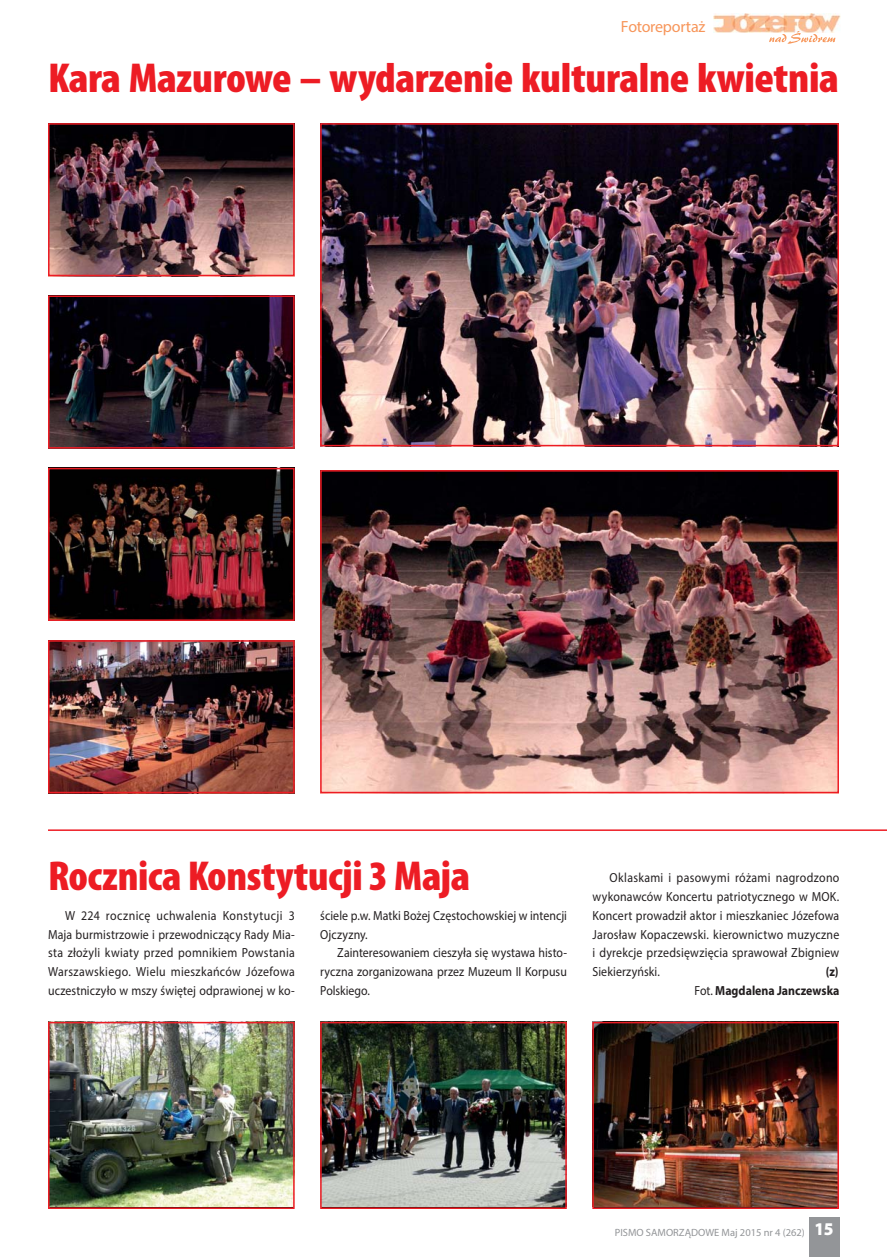
<style>
.page{position:relative;width:887px;height:1257px;background:#fff}
.page>*{position:absolute;margin:0;border:0;box-sizing:border-box;transform-origin:0 0}
.t1{font:900 condensed 42px "Myriad Pro";letter-spacing:-.01em;color:#ed1c24;scale:1.05 1}
.t2{font:900 condensed 42px "Myriad Pro";letter-spacing:-.01em;color:#ed1c24}
.t3{font:16.2px "Myriad Pro";letter-spacing:-.015em;color:#f79559}
.t4{font:13.2px/18.8px "Myriad Pro";letter-spacing:.005em;color:#231f20;text-align:justify;scale:.9 1}
.t5{font:700 13.2px/18.8px "Myriad Pro";color:#231f20;text-align:right;scale:.9 1}
.t6{font:10.5px "Myriad Pro";color:#939598}
.s1{font-weight:400}
.s2{font-weight:900;font-size:18px;color:#fff}
</style>
<div class="page">
<img style="left:713px;top:14px;width:127px;height:19px">
<svg style="left:769px;top:31px;width:66px;height:13px"></svg>
<div style="left:809px;top:1217px;width:30px;height:40px;background:#939598"></div>
<img style="left:323px;top:1025px;width:241px;height:181px">
<div style="left:320px;top:1022px;width:247px;height:187px;border:2px solid #ed1c24"></div>
<img style="left:51px;top:126px;width:241px;height:147px">
<div style="left:48px;top:123px;width:247px;height:153px;border:2px solid #ed1c24"></div>
<img style="left:323px;top:126px;width:513px;height:317px">
<div style="left:320px;top:123px;width:519px;height:323px;border:2px solid #ed1c24"></div>
<img style="left:323px;top:473px;width:513px;height:317px">
<div style="left:320px;top:470px;width:519px;height:323px;border:2px solid #ed1c24"></div>
<img style="left:595px;top:1025px;width:241px;height:181px">
<div style="left:592px;top:1022px;width:247px;height:187px;border:2px solid #ed1c24"></div>
<img style="left:51px;top:298px;width:241px;height:148px">
<div style="left:48px;top:295px;width:247px;height:154px;border:2px solid #ed1c24"></div>
<img style="left:51px;top:1025px;width:241px;height:181px">
<div style="left:48px;top:1022px;width:247px;height:187px;border:2px solid #ed1c24"></div>
<img style="left:51px;top:643px;width:241px;height:147px">
<div style="left:48px;top:640px;width:247px;height:153px;border:2px solid #ed1c24"></div>
<img style="left:51px;top:471px;width:241px;height:147px">
<div style="left:48px;top:468px;width:247px;height:153px;border:2px solid #ed1c24"></div>
<hr style="left:48px;top:829px;width:839px;height:2px;background:#ed1c24">
<p class="t3" style="left:621px;top:20px;width:86px">Fotoreportaż</p>
<h1 class="t1" style="left:48px;top:62px;width:755px">Kara Mazurowe – wydarzenie kulturalne kwietnia</h1>
<h1 class="t2" style="left:48px;top:860px;width:424px">Rocznica Konstytucji 3 Maja</h1>
<p class="t4" style="left:48px;top:907px;width:276px;text-indent:17px">W 224 rocznicę uchwalenia Konstytucji 3<br>Maja burmistrzowie i przewodniczący Rady Mia&shy;sta złożyli kwiaty przed pomnikiem Powstania Warszawskiego. Wielu mieszkańców Józefowa uczestniczyło w mszy świętej odprawionej w ko-</p>
<p class="t4" style="left:320px;top:907px;width:276px">ściele p.w. Matki Bożej Częstochowskiej w intencji<br>Ojczyzny.</p>
<p class="t4" style="left:320px;top:945px;width:276px;text-indent:17px">Zainteresowaniem cieszyła się wystawa histo&shy;ryczna zorganizowana przez Muzeum II Korpusu Polskiego.</p>
<p class="t4" style="left:593px;top:870px;width:276px;text-indent:17px">Oklaskami i pasowymi różami nagrodzono wykonawców Koncertu patriotycznego w MOK.<br>Koncert prowadził aktor i mieszkaniec Józefowa Jarosław Kopaczewski. kierownictwo muzyczne i dyrekcje przedsięwzięcia sprawował Zbigniew Siekierzyński.</p>
<p class="t5" style="left:695px;top:963px;width:162px">(z)<br><span class="s1">Fot.</span> Magdalena Janczewska</p>
<p class="t6" style="left:615px;top:1228px;width:220px">PISMO SAMORZĄDOWE Maj 2015 nr 4 (262) <span class="s2">15</span></p>
</div>
